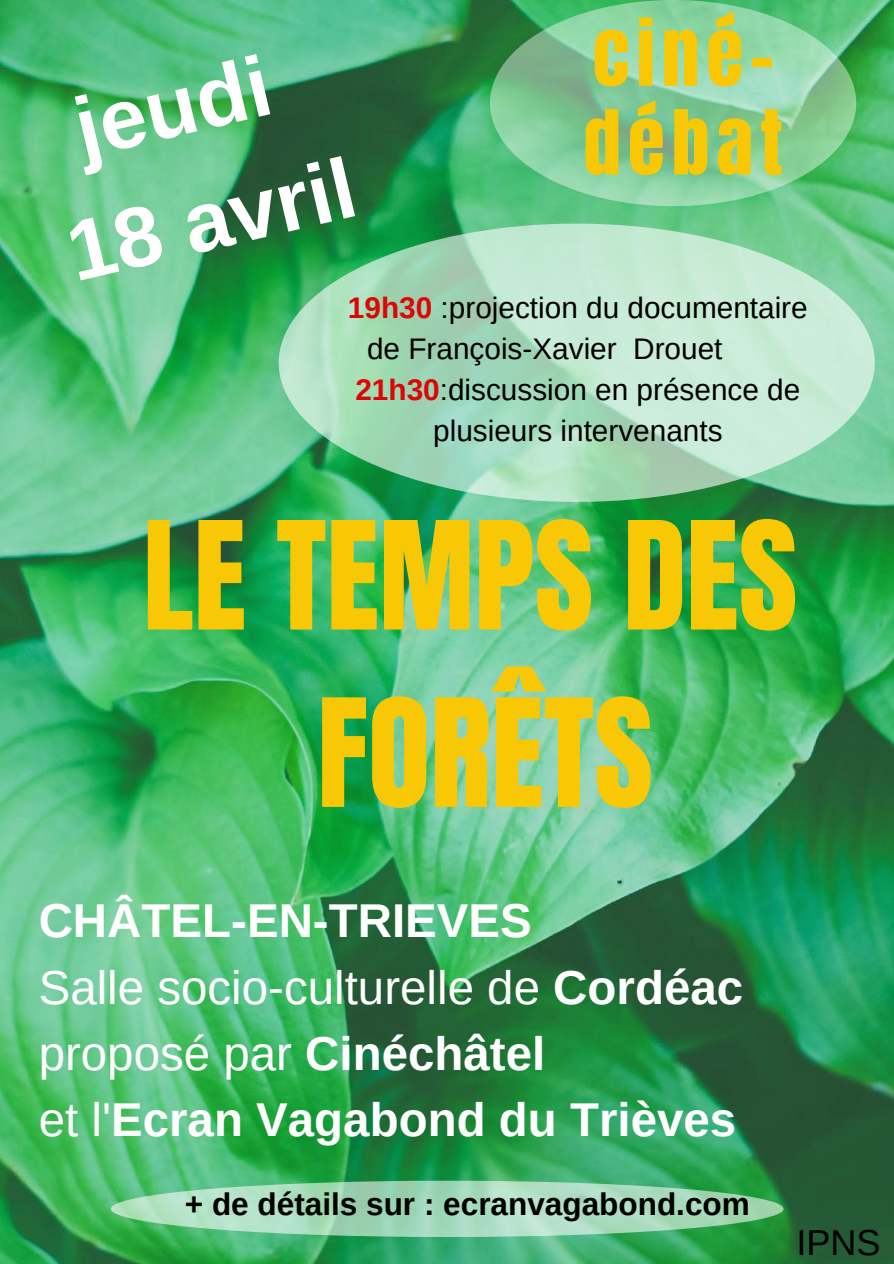
<style>
.page{position:relative;width:894px;height:1264px;background:#fff}
.page>*{position:absolute;margin:0;border:0;box-sizing:border-box;transform-origin:0 0}
.t1{font:127.5px/177.3px "Anton";color:#f8c806;text-align:center}
.t2{font:700 84.9px/118.4px "Arimo";color:#fff;text-align:center}
.t3{font:75.75px/88.7px "Anton";letter-spacing:.09em;color:#f8c806}
.t4{font:700 47.4px/66.3px "Arimo";color:#fff}
.t5{font:36px "Arimo";color:#000}
.t6{font:700 31.5px "Arimo";color:#000}
.t7{font:29.7px "Arimo";color:#000}
.s1{font-weight:700;color:#dd0505}
.s2{font-weight:400}
</style>
<div class="page">
<img style="left:0;top:0;width:893px;height:1263px">
<svg style="left:278px;top:224px;width:596px;height:278px;background:#9fd7b5"></svg>
<svg style="left:490px;top:0;width:366px;height:206px;background:#7ac794"></svg>
<svg style="left:111px;top:1180px;width:672px;height:56px;background:#91d1a9"></svg>
<h2 class="t2" style="left:29px;top:79px;width:294px;rotate:-13deg">jeudi<br>18 avril</h2>
<h3 class="t3" style="left:583px;top:11px;width:201px">ciné&shy;débat</h3>
<p class="t7" style="left:348px;top:291px;width:461px"><span class="s1">19h30</span> :projection du documentaire</p>
<p class="t7" style="left:367px;top:332px;width:357px">de François-Xavier Drouet</p>
<p class="t7" style="left:355px;top:373px;width:446px"><span class="s1">21h30</span>:discussion en présence de</p>
<p class="t7" style="left:433px;top:414px;width:291px">plusieurs intervenants</p>
<h1 class="t1" style="left:143px;top:489px;width:656px">LE TEMPS DES<br>FORÊTS</h1>
<h3 class="t4" style="left:39px;top:887px;width:705px">CHÂTEL-EN-TRIEVES<br><span class="s2">Salle socio-culturelle de</span> Cordéac <span class="s2">proposé par</span> Cinéchâtel<br><span class="s2">et l'</span>Ecran Vagabond du Trièves</h3>
<p class="t6" style="left:185px;top:1186px;width:566px">+ de détails sur : ecranvagabond.com</p>
<p class="t5" style="left:796px;top:1222px;width:85px">IPNS</p>
</div>
